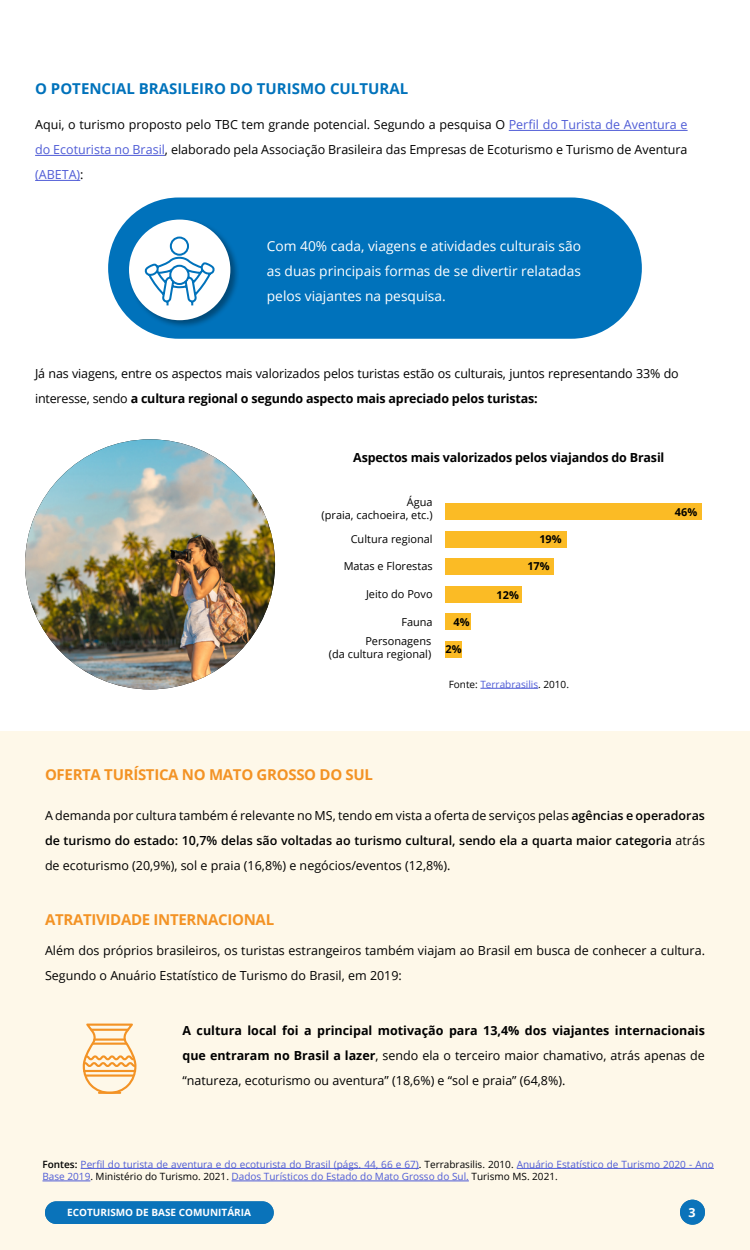
<style>
.page{position:relative;width:750px;height:1250px;background:#fff}
.page>*{position:absolute;margin:0;border:0;box-sizing:border-box;transform-origin:0 0}
.t1{font:700 15px "Open Sans";letter-spacing:-.02em;color:#f39325}
.t2{font:700 15px "Open Sans";color:#0072bb}
.t3{font:13.75px/25px "Open Sans";color:#fff;text-align:justify}
.t4{font:12.5px/25px "Open Sans";color:#000;text-align:justify}
.t5{font:700 12.5px "Open Sans";letter-spacing:-.015em;color:#000}
.t6{font:700 12.5px "Open Sans";color:#fff}
.t7{font:11px/13.1px "Open Sans";color:#000;text-align:right}
.t8{font:700 11px "Open Sans";color:#000}
.t9{font:10px/12.5px "Open Sans";color:#4f5cd6}
.t10{font:700 10px "Open Sans";color:#fff}
.s1{color:#4f5cd6}
.s2{font-weight:700}
.s3{color:#000}
.s4{font-weight:600}
.s5{font-weight:600;color:#000}
</style>
<div class="page">
<div style="left:108px;top:198px;width:534px;height:141px;background:#0072bb;border-radius:71px"></div>
<div style="left:127px;top:218px;width:112px;height:111px;background:#000;opacity:.35"></div>
<div style="left:129px;top:220px;width:101px;height:100px;background:#fff;border-radius:50%"></div>
<div style="left:0;top:731px;width:750px;height:519px;background:#fef8e9"></div>
<hr style="left:509px;top:130px;width:179px;height:1px;background:#4f5cd6">
<hr style="left:35px;top:155px;width:130px;height:1px;background:#4f5cd6">
<hr style="left:35px;top:180px;width:45px;height:1px;background:#4f5cd6">
<hr style="left:480px;top:688px;width:58px;height:1px;background:#4f5cd6">
<hr style="left:81px;top:1168px;width:338px;height:1px;background:#4f5cd6">
<hr style="left:517px;top:1168px;width:197px;height:1px;background:#4f5cd6">
<hr style="left:42px;top:1181px;width:48px;height:1px;background:#4f5cd6">
<hr style="left:232px;top:1181px;width:237px;height:1px;background:#4f5cd6">
<div style="left:680px;top:1200px;width:25px;height:25px;background:#0a73ba;border-radius:50%"></div>
<div style="left:45px;top:1201px;width:229px;height:23px;background:#0a73ba;border-radius:11px"></div>
<svg style="left:144px;top:236px;width:71px;height:71px"></svg>
<div style="left:446px;top:641px;width:16px;height:17px;background:#fbbb25"></div>
<div style="left:446px;top:614px;width:25px;height:16px;background:#fbbb25"></div>
<div style="left:446px;top:586px;width:76px;height:17px;background:#fbbb25"></div>
<div style="left:446px;top:558px;width:108px;height:17px;background:#fbbb25"></div>
<div style="left:446px;top:531px;width:121px;height:17px;background:#fbbb25"></div>
<div style="left:446px;top:503px;width:256px;height:17px;background:#fbbb25"></div>
<img style="left:25px;top:439px;width:250px;height:250px;border-radius:125px">
<svg style="left:83px;top:1024px;width:53px;height:69px"></svg>
<hr style="left:98px;top:1092px;width:23px;height:2px;background:#f39325">
<p class="t2" style="left:35px;top:78px;width:375px">O POTENCIAL BRASILEIRO DO TURISMO CULTURAL</p>
<p class="t4" style="left:35px;top:112px;width:654px">Aqui, o turismo proposto pelo TBC tem grande potencial. Segundo a pesquisa O <span class="s1">Perfil do Turista de Aventura e do Ecoturista no Brasil</span>, elaborado pela Associação Brasileira das Empresas de Ecoturismo e Turismo de Aventura <span class="s1">(ABETA)</span>:</p>
<p class="t3" style="left:267px;top:233px;width:316px">Com 40% cada, viagens e atividades culturais são as duas principais formas de se divertir relatadas pelos viajantes na pesquisa.</p>
<p class="t4" style="left:35px;top:361px;width:645px">Já nas viagens, entre os aspectos mais valorizados pelos turistas estão os culturais, juntos representando 33% do interesse, sendo <span class="s2">a cultura regional o segundo aspecto mais apreciado pelos turistas:</span></p>
<p class="t5" style="left:353px;top:449px;width:313px">Aspectos mais valorizados pelos viajandos do Brasil</p>
<p class="t7" style="left:322px;top:495px;width:113px">Água<br>(praia, cachoeira, etc.)</p>
<p class="t7" style="left:351px;top:532px;width:83px">Cultura regional</p>
<p class="t7" style="left:344px;top:560px;width:90px">Matas e Florestas</p>
<p class="t7" style="left:366px;top:587px;width:68px">Jeito do Povo</p>
<p class="t7" style="left:365px;top:612px;width:69px;line-height:19.4px">Fauna<br>Personagens</p>
<p class="t7" style="left:329px;top:647px;width:104px">(da cultura regional)</p>
<p class="t8" style="left:454px;top:614px;width:18px">4%</p>
<p class="t8" style="left:445px;top:641px;width:18px">2%</p>
<p class="t8" style="left:497px;top:588px;width:24px">12%</p>
<p class="t8" style="left:539px;top:531px;width:24px">19%</p>
<p class="t8" style="left:527px;top:559px;width:24px">17%</p>
<p class="t9" style="left:449px;top:677px;width:122px"><span class="s3">Fonte:</span> Terrabrasilis<span class="s3">. 2010.</span></p>
<p class="t8" style="left:675px;top:504px;width:24px">46%</p>
<p class="t1" style="left:45px;top:764px;width:330px">OFERTA TURÍSTICA NO MATO GROSSO DO SUL</p>
<p class="t4" style="left:45px;top:803px;width:662px">A demanda por cultura também é relevante no MS, tendo em vista a oferta de serviços pelas <span class="s4">agências e operadoras de turismo do estado: 10,7% delas são voltadas ao turismo cultural, sendo ela a quarta maior categoria</span> atrás de ecoturismo (20,9%), sol e praia (16,8%) e negócios/eventos (12,8%).</p>
<p class="t1" style="left:45px;top:909px;width:231px">ATRATIVIDADE INTERNACIONAL</p>
<p class="t4" style="left:45px;top:938px;width:661px">Além dos próprios brasileiros, os turistas estrangeiros também viajam ao Brasil em busca de conhecer a cultura.<br>Segundo o Anuário Estatístico de Turismo do Brasil, em 2019:</p>
<p class="t4" style="left:182px;top:1018px;width:524px"><span class="s2">A cultura local foi a principal motivação para 13,4% dos viajantes internacionais que entraram no Brasil a lazer</span>, sendo ela o terceiro maior chamativo, atrás apenas de “natureza, ecoturismo ou aventura” (18,6%) e “sol e praia” (64,8%).</p>
<p class="t9" style="left:42px;top:1158px;width:673px"><span class="s5">Fontes:</span> Perfil do turista de aventura e do ecoturista do Brasil (págs. 44, 66 e 67)<span class="s3">. Terrabrasilis. 2010.</span> Anuário Estatístico de Turismo 2020 - Ano<br>Base 2019<span class="s3">. Ministério do Turismo. 2021.</span> Dados Turísticos do Estado do Mato Grosso do Sul. <span class="s3">Turismo MS. 2021.</span></p>
<p class="t10" style="left:67px;top:1205px;width:185px">ECOTURISMO DE BASE COMUNITÁRIA</p>
<p class="t6" style="left:689px;top:1203px;width:9px">3</p>
</div>
